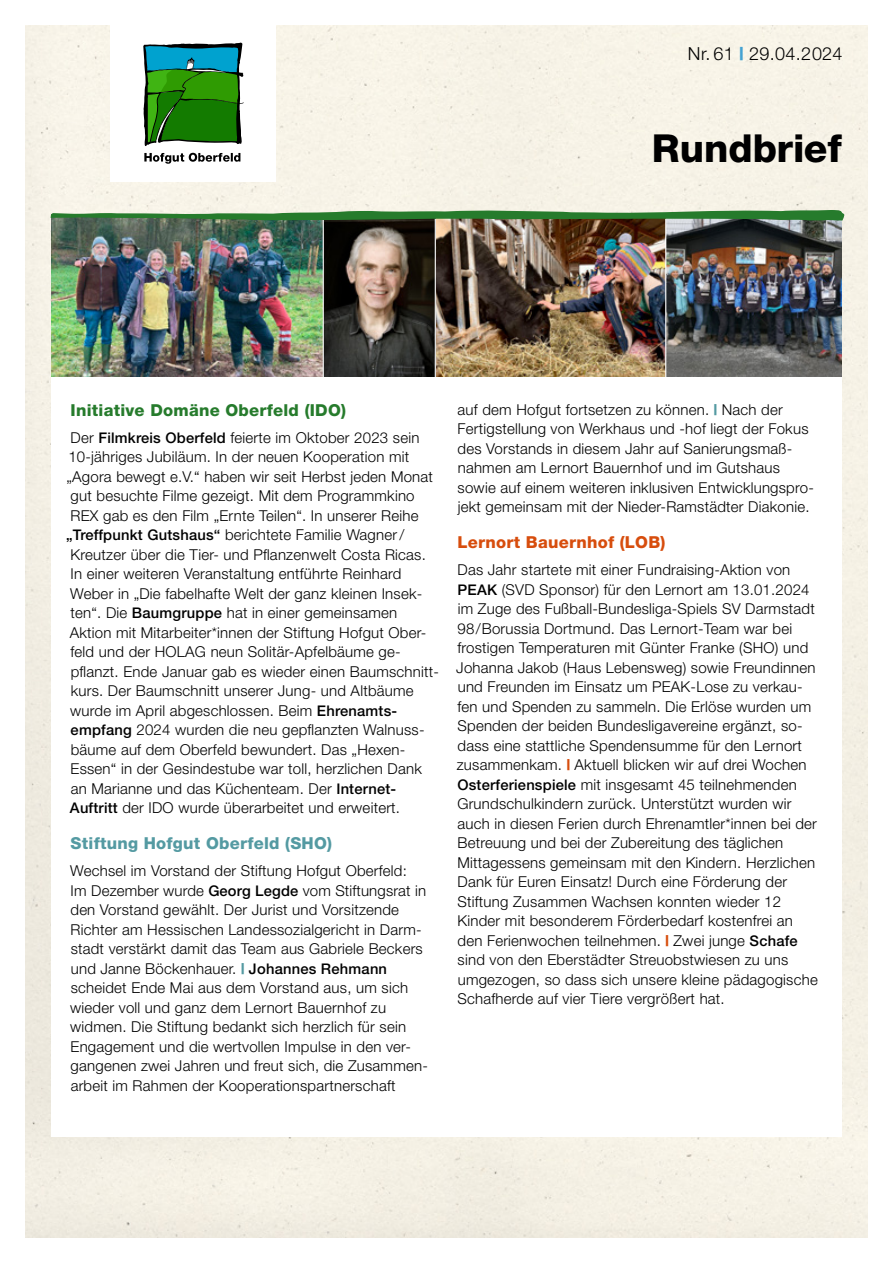
<style>
.page{position:relative;width:893px;height:1263px;background:#fff}
.page>*{position:absolute;margin:0;border:0;box-sizing:border-box;transform-origin:0 0}
.t1{font:800 38.7px "Helvetica Neue";color:#000}
.t2{font:300 18px "Helvetica Neue";letter-spacing:.02em;color:#000}
.Partner{font:800 16.5px "Helvetica Neue";letter-spacing:.015em;color:#267b2c}
.Partner-2{font:800 16.5px "Helvetica Neue";letter-spacing:.015em;color:#549aa2}
.Partner-3{font:800 16.5px "Helvetica Neue";letter-spacing:.015em;color:#d74d0d}
.Fließtext{font:300 15px/19.5px "Helvetica Neue";letter-spacing:.015em;color:#000}
.s1{font-weight:800;color:#44a2d2}
.s2{font-weight:500;font-size:14.7px}
.s3{font-weight:800;color:#549aa2}
.s4{font-weight:800;color:#d74d0d}
</style>
<div class="page">
<div style="left:26px;top:26px;width:841px;height:1211px;background:#f6f2e6"></div>
<div style="left:111px;top:0;width:165px;height:182px;background:#fff"></div>
<svg style="left:143px;top:43px;width:101px;height:103px"></svg>
<svg style="left:144px;top:153px;width:96px;height:11px"></svg>
<div style="left:51px;top:219px;width:791px;height:918px;background:#fff"></div>
<img style="left:436px;top:221px;width:229px;height:156px">
<img style="left:51px;top:221px;width:276px;height:156px">
<img style="left:666px;top:221px;width:176px;height:156px">
<img style="left:324px;top:221px;width:111px;height:155px">
<hr style="left:323px;top:219px;width:1px;height:161px;background:#fff">
<svg style="left:50px;top:209px;width:796px;height:12px"></svg>
<p class="t2" style="left:688px;top:42px;width:156px">Nr. 61 <span class="s1">|</span> 29.04.2024</p>
<p class="t1" style="left:652px;top:126px;width:191px">Rundbrief</p>
<p class="Partner" style="left:71px;top:400px;width:277px">Initiative Domäne Oberfeld (IDO)</p>
<p class="Fließtext" style="left:71px;top:427px;width:350px">Der <span class="s2">Filmkreis Oberfeld</span> feierte im Oktober 2023 sein</p>
<p class="Fließtext" style="left:68px;top:447px;width:342px">10-jähriges Jubiläum. In der neuen Kooperation mit</p>
<p class="Fließtext" style="left:66px;top:466px;width:368px">„Agora bewegt e.V.“ haben wir seit Herbst jeden Monat</p>
<p class="Fließtext" style="left:71px;top:486px;width:345px">gut besuchte Filme gezeigt. Mit dem Programmkino</p>
<p class="Fließtext" style="left:71px;top:505px;width:349px">REX gab es den Film „Ernte Teilen“. In unserer Reihe</p>
<p class="Fließtext" style="left:66px;top:525px;width:340px"><span class="s2">„Treffpunkt Gutshaus“</span> berichtete Familie Wagner/</p>
<p class="Fließtext" style="left:71px;top:544px;width:357px">Kreutzer über die Tier- und Pflanzenwelt Costa Ricas.</p>
<p class="Fließtext" style="left:71px;top:564px;width:332px">In einer weiteren Veranstaltung entführte Reinhard</p>
<p class="Fließtext" style="left:70px;top:583px;width:354px">Weber in „Die fabelhafte Welt der ganz kleinen Insek-</p>
<p class="Fließtext" style="left:71px;top:603px;width:328px">ten“. Die <span class="s2">Baumgruppe</span> hat in einer gemeinsamen</p>
<p class="Fließtext" style="left:70px;top:622px;width:358px">Aktion mit Mitarbeiter*innen der Stiftung Hofgut Ober-</p>
<p class="Fließtext" style="left:71px;top:642px;width:332px">feld und der HOLAG neun Solitär-Apfelbäume ge-</p>
<p class="Fließtext" style="left:71px;top:661px;width:370px">pflanzt. Ende Januar gab es wieder einen Baumschnitt-</p>
<p class="Fließtext" style="left:71px;top:681px;width:344px">kurs. Der Baumschnitt unserer Jung- und Altbäume</p>
<p class="Fließtext" style="left:70px;top:700px;width:328px">wurde im April abgeschlossen. Beim <span class="s2">Ehrenamts-</span></p>
<p class="Fließtext" style="left:71px;top:720px;width:355px"><span class="s2">empfang</span> 2024 wurden die neu gepflanzten Walnuss-</p>
<p class="Fließtext" style="left:71px;top:739px;width:336px">bäume auf dem Oberfeld bewundert. Das „Hexen-</p>
<p class="Fließtext" style="left:71px;top:759px;width:353px">Essen“ in der Gesindestube war toll, herzlichen Dank</p>
<p class="Fließtext" style="left:71px;top:778px;width:327px">an Marianne und das Küchenteam. Der <span class="s2">Internet-</span></p>
<p class="Fließtext" style="left:70px;top:798px;width:332px"><span class="s2">Auftritt</span> der IDO wurde überarbeitet und erweitert.</p>
<p class="Partner-2" style="left:71px;top:833px;width:263px">Stiftung Hofgut Oberfeld (SHO)</p>
<p class="Fließtext" style="left:70px;top:861px;width:359px">Wechsel im Vorstand der Stiftung Hofgut Oberfeld:<br>Im Dezember wurde <span class="s2">Georg Legde</span> vom Stiftungsrat in den Vorstand gewählt. Der Jurist und Vorsitzende Richter am Hessischen Landessozialgericht in Darm&shy;stadt verstärkt damit das Team aus Gabriele Beckers und Janne Böckenhauer. <span class="s3">|</span> <span class="s2">Johannes Rehmann </span>scheidet Ende Mai aus dem Vorstand aus, um sich wieder voll und ganz dem Lernort Bauernhof zu widmen. Die Stiftung bedankt sich herzlich für sein Engagement und die wertvollen Impulse in den ver&shy;gangenen zwei Jahren und freut sich, die Zusammen&shy;arbeit im Rahmen der Kooperationspartnerschaft</p>
<p class="Fließtext" style="left:458px;top:399px;width:358px">auf dem Hofgut fortsetzen zu können. <span class="s3">|</span> Nach der Fertigstellung von Werkhaus und -hof liegt der Fokus des Vorstands in diesem Jahr auf Sanierungsmaß&shy;nahmen am Lernort Bauernhof und im Gutshaus sowie auf einem weiteren inklusiven Entwicklungspro&shy;jekt gemeinsam mit der Nieder-Ramstädter Diakonie.</p>
<p class="Partner-3" style="left:458px;top:532px;width:209px">Lernort Bauernhof (LOB)</p>
<p class="Fließtext" style="left:456px;top:560px;width:363px">Das Jahr startete mit einer Fundraising-Aktion von <span class="s2">PEAK</span> (SVD Sponsor) für den Lernort am 13.01.2024 im Zuge des Fußball-Bundesliga-Spiels SV Darmstadt 98/Borussia Dortmund. Das Lernort-Team war bei frostigen Temperaturen mit Günter Franke (SHO) und Johanna Jakob (Haus Lebensweg) sowie Freundinnen und Freunden im Einsatz um PEAK-Lose zu verkau&shy;fen und Spenden zu sammeln. Die Erlöse wurden um Spenden der beiden Bundesligavereine ergänzt, so&shy;dass eine stattliche Spendensumme für den Lernort zusammenkam. <span class="s4">|</span> Aktuell blicken wir auf drei Wochen <span class="s2">Osterferienspiele</span> mit insgesamt 45 teilnehmenden Grundschulkindern zurück. Unterstützt wurden wir auch in diesen Ferien durch Ehrenamtler*innen bei der Betreuung und bei der Zubereitung des täglichen Mittagessens gemeinsam mit den Kindern. Herzlichen Dank für Euren Einsatz! Durch eine Förderung der Stiftung Zusammen Wachsen konnten wieder 12<br>Kinder mit besonderem Förderbedarf kostenfrei an den Ferienwochen teilnehmen. <span class="s4">|</span> Zwei junge <span class="s2">Schafe </span>sind von den Eberstädter Streuobstwiesen zu uns umgezogen, so dass sich unsere kleine pädagogische Schafherde auf vier Tiere vergrößert hat.</p>
</div>
